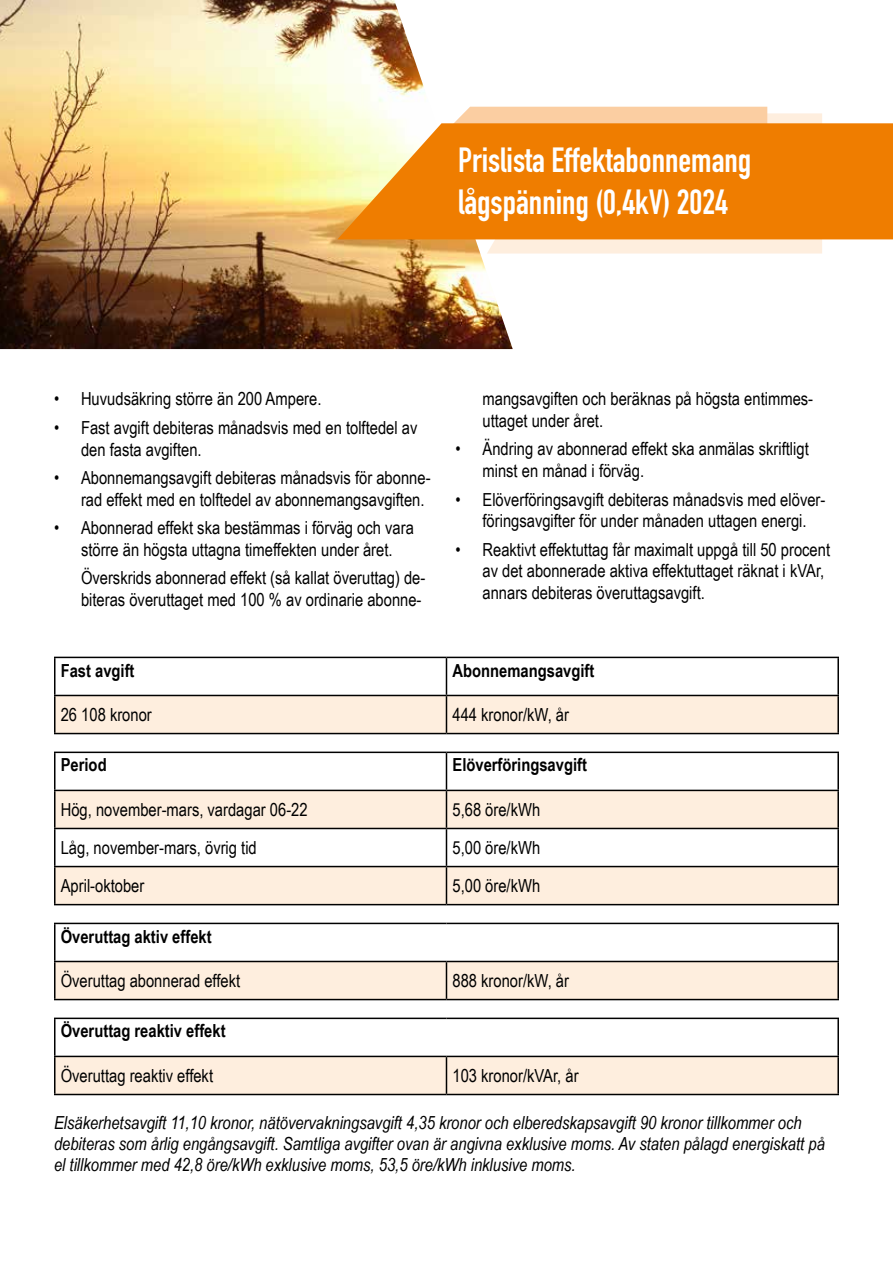
<style>
.page{position:relative;width:893px;height:1263px;background:#fff}
.page>*{position:absolute;margin:0;border:0;box-sizing:border-box;transform-origin:0 0}
.t1{font:34.5px/41.4px "DIN Engschrift Std";color:#fff}
.t2{font:18px/21.6px "Arial Narrow";color:#000}
.t3{font:italic 18px/21px "Arial Narrow";color:#000}
.t4{font:700 18px "Arial Narrow";color:#000}
</style>
<div class="page">
<img style="left:0;top:0;width:513px;height:349px">
<div style="left:56px;top:696px;width:781px;height:37px;background:#feeede"></div>
<hr style="left:54px;top:657px;width:392px;height:1px;background:#000">
<hr style="left:54px;top:658px;width:2px;height:37px;background:#000">
<hr style="left:446px;top:657px;width:393px;height:1px;background:#000">
<hr style="left:446px;top:658px;width:1px;height:37px;background:#000">
<hr style="left:837px;top:658px;width:2px;height:37px;background:#000">
<hr style="left:54px;top:695px;width:392px;height:1px;background:#000">
<hr style="left:54px;top:696px;width:2px;height:37px;background:#000">
<hr style="left:446px;top:695px;width:393px;height:1px;background:#000">
<hr style="left:446px;top:696px;width:1px;height:37px;background:#000">
<hr style="left:837px;top:696px;width:2px;height:37px;background:#000">
<hr style="left:54px;top:733px;width:392px;height:1px;background:#000">
<hr style="left:446px;top:733px;width:393px;height:1px;background:#000">
<svg style="left:487px;top:113px;width:335px;height:141px;background:#fdebd9"></svg>
<svg style="left:357px;top:107px;width:410px;height:16px;fill:#fbcea2"></svg>
<svg style="left:337px;top:123px;width:556px;height:116px;background:#ef8913"></svg>
<svg style="left:56px;top:791px;width:781px;height:113px;fill:#feeede"></svg>
<hr style="left:54px;top:751px;width:392px;height:2px;background:#000">
<hr style="left:54px;top:753px;width:2px;height:37px;background:#000">
<hr style="left:446px;top:751px;width:393px;height:2px;background:#000">
<hr style="left:446px;top:753px;width:1px;height:37px;background:#000">
<hr style="left:837px;top:753px;width:2px;height:37px;background:#000">
<hr style="left:54px;top:790px;width:392px;height:1px;background:#000">
<hr style="left:54px;top:791px;width:2px;height:37px;background:#000">
<hr style="left:446px;top:790px;width:393px;height:1px;background:#000">
<hr style="left:446px;top:791px;width:1px;height:37px;background:#000">
<hr style="left:837px;top:791px;width:2px;height:37px;background:#000">
<hr style="left:54px;top:828px;width:392px;height:1px;background:#000">
<hr style="left:54px;top:829px;width:2px;height:37px;background:#000">
<hr style="left:446px;top:828px;width:393px;height:1px;background:#000">
<hr style="left:446px;top:829px;width:1px;height:37px;background:#000">
<hr style="left:837px;top:829px;width:2px;height:37px;background:#000">
<hr style="left:54px;top:866px;width:392px;height:1px;background:#000">
<hr style="left:54px;top:867px;width:2px;height:37px;background:#000">
<hr style="left:446px;top:866px;width:393px;height:1px;background:#000">
<hr style="left:446px;top:867px;width:1px;height:37px;background:#000">
<hr style="left:837px;top:867px;width:2px;height:37px;background:#000">
<hr style="left:54px;top:904px;width:392px;height:1px;background:#000">
<hr style="left:446px;top:904px;width:393px;height:1px;background:#000">
<div style="left:56px;top:962px;width:781px;height:37px;background:#feeede"></div>
<hr style="left:54px;top:923px;width:392px;height:1px;background:#000">
<hr style="left:54px;top:924px;width:2px;height:37px;background:#000">
<hr style="left:446px;top:923px;width:393px;height:1px;background:#000">
<hr style="left:837px;top:924px;width:2px;height:37px;background:#000">
<hr style="left:54px;top:961px;width:392px;height:1px;background:#000">
<hr style="left:54px;top:962px;width:2px;height:37px;background:#000">
<hr style="left:446px;top:961px;width:393px;height:1px;background:#000">
<hr style="left:446px;top:962px;width:1px;height:37px;background:#000">
<hr style="left:837px;top:962px;width:2px;height:37px;background:#000">
<hr style="left:54px;top:999px;width:392px;height:1px;background:#000">
<hr style="left:446px;top:999px;width:393px;height:1px;background:#000">
<div style="left:56px;top:1057px;width:781px;height:37px;background:#feeede"></div>
<hr style="left:54px;top:1017px;width:392px;height:2px;background:#000">
<hr style="left:54px;top:1019px;width:2px;height:37px;background:#000">
<hr style="left:446px;top:1017px;width:393px;height:2px;background:#000">
<hr style="left:837px;top:1019px;width:2px;height:37px;background:#000">
<hr style="left:54px;top:1056px;width:392px;height:1px;background:#000">
<hr style="left:54px;top:1057px;width:2px;height:37px;background:#000">
<hr style="left:446px;top:1056px;width:393px;height:1px;background:#000">
<hr style="left:446px;top:1057px;width:1px;height:37px;background:#000">
<hr style="left:837px;top:1057px;width:2px;height:37px;background:#000">
<hr style="left:54px;top:1094px;width:392px;height:1px;background:#000">
<hr style="left:446px;top:1094px;width:393px;height:1px;background:#000">
<h1 class="t1" style="left:458px;top:140px;width:295px">Prislista Effektabonnemang lågspänning (0,4kV) 2024</h1>
<p class="t2" style="left:54px;top:388px;width:269px">• Huvudsäkring större än 200 Ampere.</p>
<p class="t2" style="left:81px;top:416px;width:338px;text-indent:-27px">• Fast avgift debiteras månadsvis med en tolftedel av den fasta avgiften.</p>
<p class="t2" style="left:81px;top:466px;width:351px;text-indent:-27px">• Abonnemangsavgift debiteras månadsvis för abonne&shy;rad effekt med en tolftedel av abonnemangsavgiften.</p>
<p class="t2" style="left:54px;top:516px;width:361px;text-align:center">• Abonnerad effekt ska bestämmas i förväg och vara större än högsta uttagna timeffekten under året.</p>
<p class="t2" style="left:81px;top:566px;width:346px">Överskrids abonnerad effekt (så kallat överuttag) de&shy;biteras överuttaget med 100 % av ordinarie abonne-</p>
<p class="t2" style="left:482px;top:388px;width:332px">mangsavgiften och beräknas på högsta entimmes&shy;uttaget under året.</p>
<p class="t2" style="left:482px;top:438px;width:328px;text-indent:-27px">• Ändring av abonnerad effekt ska anmälas skriftligt minst en månad i förväg.</p>
<p class="t2" style="left:455px;top:488px;width:371px;text-align:center">• Elöverföringsavgift debiteras månadsvis med elöver&shy;föringsavgifter för under månaden uttagen energi.</p>
<p class="t2" style="left:482px;top:538px;width:349px;text-indent:-27px">• Reaktivt effektuttag får maximalt uppgå till 50 procent av det abonnerade aktiva effektuttaget räknat i kVAr, annars debiteras överuttagsavgift.</p>
<p class="t4" style="left:61px;top:656px;width:75px">Fast avgift</p>
<p class="t4" style="left:452px;top:656px;width:143px">Abonnemangsavgift</p>
<p class="t2" style="left:61px;top:703px;width:93px">26 108 kronor</p>
<p class="t2" style="left:452px;top:703px;width:118px">444 kronor/kW, år</p>
<p class="t4" style="left:61px;top:751px;width:47px">Period</p>
<p class="t4" style="left:452px;top:751px;width:136px">Elöverföringsavgift</p>
<p class="t2" style="left:61px;top:798px;width:248px">Hög, november-mars, vardagar 06-22</p>
<p class="t2" style="left:452px;top:798px;width:89px">5,68 öre/kWh</p>
<p class="t2" style="left:61px;top:836px;width:198px">Låg, november-mars, övrig tid</p>
<p class="t2" style="left:452px;top:836px;width:89px">5,00 öre/kWh</p>
<p class="t2" style="left:61px;top:874px;width:85px">April-oktober</p>
<p class="t2" style="left:452px;top:874px;width:89px">5,00 öre/kWh</p>
<p class="t4" style="left:61px;top:922px;width:152px">Överuttag aktiv effekt</p>
<p class="t2" style="left:61px;top:969px;width:181px">Överuttag abonnerad effekt</p>
<p class="t2" style="left:452px;top:969px;width:118px">888 kronor/kW, år</p>
<p class="t4" style="left:61px;top:1017px;width:166px">Överuttag reaktiv effekt</p>
<p class="t2" style="left:61px;top:1064px;width:154px">Överuttag reaktiv effekt</p>
<p class="t2" style="left:452px;top:1064px;width:128px">103 kronor/kVAr, år</p>
<p class="t3" style="left:54px;top:1112px;width:772px">Elsäkerhetsavgift 11,10 kronor, nätövervakningsavgift 4,35 kronor och elberedskapsavgift 90 kronor tillkommer och debiteras som årlig engångsavgift. Samtliga avgifter ovan är angivna exklusive moms. Av staten pålagd energiskatt på el tillkommer med 42,8 öre/kWh exklusive moms, 53,5 öre/kWh inklusive moms.</p>
</div>
